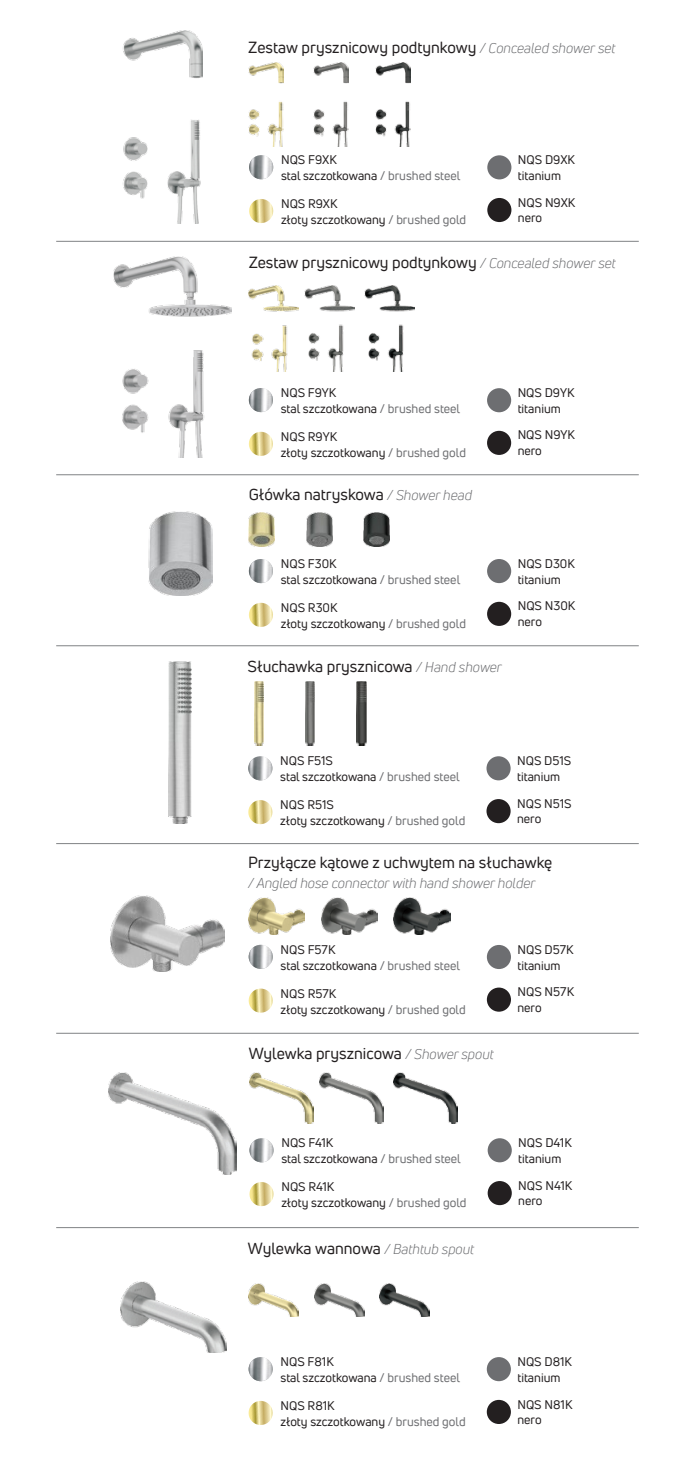
<style>
.page{position:relative;width:695px;height:1474px;background:#fff}
.page>*{position:absolute;margin:0;border:0;box-sizing:border-box;transform-origin:0 0}
.t1{font:15.75px "Uni Neue";color:#231f20}
.t2{font:italic 14px "Uni Neue";color:#6d6e71}
.t3{font:12.25px/15.8px "Uni Neue";color:#231f20}
.s1{font-style:italic;font-size:14px;color:#6d6e71}
.s2{color:#6d6e71}
</style>
<div class="page">
<hr style="left:56px;top:241px;width:582px;height:1px;background:#808285">
<hr style="left:56px;top:474px;width:582px;height:1px;background:#808285">
<hr style="left:56px;top:843px;width:582px;height:1px;background:#808285">
<hr style="left:56px;top:1032px;width:582px;height:1px;background:#808285">
<hr style="left:56px;top:1227px;width:582px;height:1px;background:#808285">
<hr style="left:56px;top:645px;width:582px;height:1px;background:#808285">
<img style="left:123px;top:31px;width:80px;height:193px">
<img style="left:249px;top:62px;width:35px;height:84px">
<img style="left:313px;top:62px;width:35px;height:84px">
<img style="left:375px;top:62px;width:35px;height:84px">
<svg style="left:487px;top:155px;width:24px;height:24px"></svg>
<div style="left:487px;top:198px;width:24px;height:24px;background:#231f20;border-radius:50%"></div>
<img style="left:249px;top:155px;width:24px;height:24px;border-radius:12px">
<svg style="left:249px;top:199px;width:25px;height:24px"></svg>
<img style="left:114px;top:256px;width:118px;height:202px">
<img style="left:249px;top:285px;width:50px;height:86px">
<img style="left:304px;top:285px;width:50px;height:86px">
<img style="left:364px;top:285px;width:50px;height:86px">
<svg style="left:487px;top:388px;width:24px;height:24px"></svg>
<div style="left:487px;top:431px;width:24px;height:24px;background:#231f20;border-radius:50%"></div>
<img style="left:249px;top:388px;width:24px;height:24px;border-radius:12px">
<svg style="left:248px;top:432px;width:25px;height:24px"></svg>
<img style="left:148px;top:511px;width:64px;height:84px">
<img style="left:248px;top:512px;width:26px;height:34px">
<img style="left:306px;top:512px;width:26px;height:34px">
<img style="left:363px;top:512px;width:26px;height:34px">
<svg style="left:487px;top:559px;width:24px;height:24px"></svg>
<div style="left:487px;top:602px;width:24px;height:24px;background:#231f20;border-radius:50%"></div>
<img style="left:249px;top:559px;width:24px;height:24px;border-radius:12px">
<svg style="left:249px;top:603px;width:24px;height:24px"></svg>
<img style="left:168px;top:661px;width:24px;height:162px">
<img style="left:254px;top:681px;width:9px;height:64px">
<img style="left:305px;top:681px;width:9px;height:64px">
<img style="left:357px;top:681px;width:9px;height:64px">
<svg style="left:486px;top:756px;width:24px;height:24px"></svg>
<div style="left:486px;top:799px;width:24px;height:24px;background:#231f20;border-radius:50%"></div>
<img style="left:248px;top:756px;width:24px;height:24px;border-radius:12px">
<svg style="left:248px;top:800px;width:25px;height:25px"></svg>
<img style="left:110px;top:895px;width:115px;height:76px">
<img style="left:248px;top:897px;width:57px;height:37px">
<img style="left:321px;top:897px;width:56px;height:37px">
<img style="left:393px;top:897px;width:57px;height:37px">
<svg style="left:487px;top:945px;width:24px;height:24px"></svg>
<div style="left:487px;top:987px;width:24px;height:24px;background:#231f20;border-radius:50%"></div>
<img style="left:248px;top:944px;width:25px;height:24px;border-radius:12px">
<svg style="left:248px;top:988px;width:25px;height:25px"></svg>
<img style="left:108px;top:1072px;width:128px;height:102px">
<img style="left:249px;top:1072px;width:64px;height:51px">
<img style="left:320px;top:1072px;width:63px;height:51px">
<img style="left:393px;top:1072px;width:64px;height:51px">
<svg style="left:487px;top:1138px;width:24px;height:24px"></svg>
<div style="left:487px;top:1180px;width:24px;height:25px;background:#231f20;border-radius:50%"></div>
<img style="left:249px;top:1138px;width:24px;height:24px;border-radius:12px">
<svg style="left:249px;top:1182px;width:25px;height:25px"></svg>
<img style="left:121px;top:1281px;width:105px;height:71px">
<img style="left:248px;top:1283px;width:50px;height:33px">
<img style="left:314px;top:1283px;width:50px;height:33px">
<img style="left:379px;top:1283px;width:50px;height:33px">
<svg style="left:486px;top:1357px;width:25px;height:24px"></svg>
<div style="left:486px;top:1399px;width:25px;height:24px;background:#231f20;border-radius:50%"></div>
<img style="left:248px;top:1356px;width:25px;height:25px;border-radius:12px">
<svg style="left:248px;top:1400px;width:25px;height:25px"></svg>
<p class="t1" style="left:248px;top:37px;width:368px">Zestaw prysznicowy podtynkowy <span class="s1">/ Concealed shower set</span></p>
<p class="t3" style="left:281px;top:152px;width:181px">NQS F9XK<br>stal szczotkowana <span class="s2">/ brushed steel</span></p>
<p class="t3" style="left:518px;top:152px;width:59px">NQS D9XK titanium</p>
<p class="t3" style="left:518px;top:194px;width:59px">NQS N9XK nero</p>
<p class="t3" style="left:281px;top:196px;width:187px">NQS R9XK<br>złoty szczotkowany <span class="s2">/ brushed gold</span></p>
<p class="t1" style="left:248px;top:252px;width:368px">Zestaw prysznicowy podtynkowy <span class="s1">/ Concealed shower set</span></p>
<p class="t3" style="left:281px;top:385px;width:181px">NQS F9YK<br>stal szczotkowana <span class="s2">/ brushed steel</span></p>
<p class="t3" style="left:517px;top:385px;width:58px">NQS D9YK titanium</p>
<p class="t3" style="left:517px;top:427px;width:59px">NQS N9YK nero</p>
<p class="t3" style="left:281px;top:428px;width:187px">NQS R9YK<br>złoty szczotkowany <span class="s2">/ brushed gold</span></p>
<p class="t1" style="left:248px;top:485px;width:225px">Główka natryskowa <span class="s1">/ Shower head</span></p>
<p class="t3" style="left:281px;top:556px;width:181px">NQS F30K<br>stal szczotkowana <span class="s2">/ brushed steel</span></p>
<p class="t3" style="left:517px;top:556px;width:59px">NQS D30K titanium</p>
<p class="t3" style="left:517px;top:598px;width:59px">NQS N30K nero</p>
<p class="t3" style="left:281px;top:599px;width:187px">NQS R30K<br>złoty szczotkowany <span class="s2">/ brushed gold</span></p>
<p class="t1" style="left:247px;top:657px;width:256px">Słuchawka prysznicowa <span class="s1">/ Hand shower</span></p>
<p class="t3" style="left:280px;top:753px;width:181px">NQS F51S<br>stal szczotkowana <span class="s2">/ brushed steel</span></p>
<p class="t3" style="left:517px;top:753px;width:56px">NQS D51S titanium</p>
<p class="t3" style="left:517px;top:795px;width:56px">NQS N51S nero</p>
<p class="t3" style="left:280px;top:796px;width:187px">NQS R51S<br>złoty szczotkowany <span class="s2">/ brushed gold</span></p>
<p class="t1" style="left:248px;top:853px;width:306px">Przyłącze kątowe z uchwytem na słuchawkę</p>
<p class="t2" style="left:248px;top:874px;width:289px">/ Angled hose connector with hand shower holder</p>
<p class="t3" style="left:280px;top:941px;width:181px">NQS F57K<br>stal szczotkowana <span class="s2">/ brushed steel</span></p>
<p class="t3" style="left:517px;top:941px;width:58px">NQS D57K titanium</p>
<p class="t3" style="left:517px;top:983px;width:58px">NQS N57K nero</p>
<p class="t3" style="left:280px;top:985px;width:187px">NQS R57K<br>złoty szczotkowany <span class="s2">/ brushed gold</span></p>
<p class="t1" style="left:248px;top:1043px;width:246px">Wylewka prysznicowa <span class="s1">/ Shower spout</span></p>
<p class="t3" style="left:281px;top:1135px;width:181px">NQS F41K<br>stal szczotkowana <span class="s2">/ brushed steel</span></p>
<p class="t3" style="left:518px;top:1135px;width:55px">NQS D41K titanium</p>
<p class="t3" style="left:518px;top:1177px;width:55px">NQS N41K nero</p>
<p class="t3" style="left:281px;top:1178px;width:187px">NQS R41K<br>złoty szczotkowany <span class="s2">/ brushed gold</span></p>
<p class="t1" style="left:248px;top:1238px;width:228px">Wylewka wannowa <span class="s1">/ Bathtub spout</span></p>
<p class="t3" style="left:280px;top:1353px;width:181px">NQS F81K<br>stal szczotkowana <span class="s2">/ brushed steel</span></p>
<p class="t3" style="left:517px;top:1353px;width:56px">NQS D81K titanium</p>
<p class="t3" style="left:517px;top:1395px;width:57px">NQS N81K nero</p>
<p class="t3" style="left:280px;top:1397px;width:187px">NQS R81K<br>złoty szczotkowany <span class="s2">/ brushed gold</span></p>
</div>
